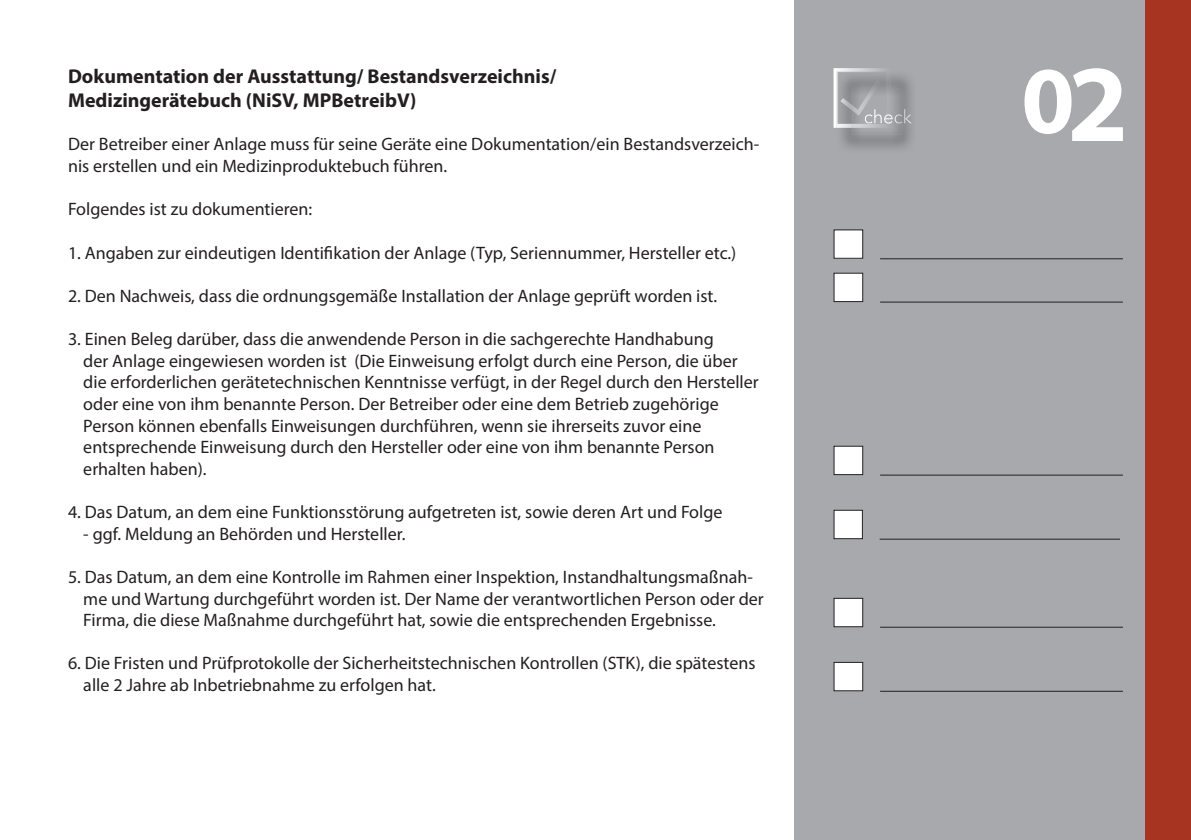
<style>
.page{position:relative;width:1191px;height:840px;background:#fff}
.page>*{position:absolute;margin:0;border:0;box-sizing:border-box;transform-origin:0 0}
.t1{font:700 96px "Myriad Pro";color:#fff}
.t2{font:700 20px/24px "Myriad Pro";color:#231f20}
.t3{font:18px/21.6px "Myriad Pro";color:#231f20}
.s1{font-size:110px}
</style>
<div class="page">
<div style="left:794px;top:0;width:358px;height:839px;background:#a8a9ad"></div>
<div style="left:834px;top:230px;width:28px;height:28px;background:#fff"></div>
<div style="left:833px;top:229px;width:30px;height:29px;border:1px solid #231f20"></div>
<hr style="left:880px;top:258px;width:243px;height:1px;background:#231f20">
<div style="left:834px;top:273px;width:28px;height:28px;background:#fff"></div>
<div style="left:833px;top:272px;width:30px;height:30px;border:1px solid #231f20"></div>
<hr style="left:880px;top:301px;width:243px;height:1px;background:#231f20">
<div style="left:834px;top:446px;width:28px;height:28px;background:#fff"></div>
<div style="left:833px;top:445px;width:30px;height:30px;border:1px solid #231f20"></div>
<hr style="left:880px;top:474px;width:243px;height:1px;background:#231f20">
<div style="left:834px;top:510px;width:28px;height:28px;background:#fff"></div>
<div style="left:833px;top:509px;width:30px;height:30px;border:1px solid #231f20"></div>
<hr style="left:879px;top:538px;width:241px;height:1px;background:#231f20">
<div style="left:834px;top:598px;width:28px;height:28px;background:#fff"></div>
<div style="left:833px;top:597px;width:30px;height:30px;border:1px solid #231f20"></div>
<hr style="left:880px;top:626px;width:243px;height:1px;background:#231f20">
<div style="left:834px;top:662px;width:28px;height:28px;background:#fff"></div>
<div style="left:833px;top:661px;width:30px;height:30px;border:1px solid #231f20"></div>
<hr style="left:880px;top:690px;width:243px;height:1px;background:#231f20">
<div style="left:1145px;top:0;width:46px;height:839px;background:#a73420"></div>
<img style="left:841px;top:75px;width:71px;height:74px">
<img style="left:852px;top:90px;width:50px;height:44px">
<img style="left:902px;top:109px;width:9px;height:14px">
<img style="left:890px;top:109px;width:12px;height:14px">
<svg style="left:833px;top:68px;width:50px;height:60px"></svg>
<img style="left:836px;top:71px;width:54px;height:57px">
<img style="left:852px;top:90px;width:38px;height:38px">
<img style="left:886px;top:109px;width:4px;height:14px">
<p class="t2" style="left:68px;top:64px;width:490px">Dokumentation der Ausstattung/ Bestandsverzeichnis/<br>Medizingerätebuch (NiSV, MPBetreibV)</p>
<p class="t3" style="left:68px;top:133px;width:693px">Der Betreiber einer Anlage muss für seine Geräte eine Dokumentation/ein Bestandsverzeich&shy;nis erstellen und ein Medizinproduktebuch führen.</p>
<p class="t3" style="left:68px;top:198px;width:246px">Folgendes ist zu dokumentieren:</p>
<p class="t3" style="left:68px;top:241px;width:670px">1. Angaben zur eindeutigen Identifikation der Anlage (Typ, Seriennummer, Hersteller etc.)</p>
<p class="t3" style="left:68px;top:284px;width:650px">2. Den Nachweis, dass die ordnungsgemäße Installation der Anlage geprüft worden ist.</p>
<p class="t3" style="left:83px;top:328px;width:677px;text-indent:-15px">3. Einen Beleg darüber, dass die anwendende Person in die sachgerechte Handhabung<br>der Anlage eingewiesen worden ist (Die Einweisung erfolgt durch eine Person, die über die erforderlichen gerätetechnischen Kenntnisse verfügt, in der Regel durch den Hersteller oder eine von ihm benannte Person. Der Betreiber oder eine dem Betrieb zugehörige Person können ebenfalls Einweisungen durchführen, wenn sie ihrerseits zuvor eine entsprechende Einweisung durch den Hersteller oder eine von ihm benannte Person erhalten haben).</p>
<p class="t3" style="left:68px;top:500px;width:656px">4. Das Datum, an dem eine Funktionsstörung aufgetreten ist, sowie deren Art und Folge</p>
<p class="t3" style="left:83px;top:522px;width:324px">- ggf. Meldung an Behörden und Hersteller.</p>
<p class="t3" style="left:83px;top:565px;width:682px;text-indent:-15px">5. Das Datum, an dem eine Kontrolle im Rahmen einer Inspektion, Instandhaltungsmaßnah&shy;me und Wartung durchgeführt worden ist. Der Name der verantwortlichen Person oder der<br>Firma, die diese Maßnahme durchgeführt hat, sowie die entsprechenden Ergebnisse.</p>
<p class="t3" style="left:83px;top:652px;width:674px;text-indent:-15px">6. Die Fristen und Prüfprotokolle der Sicherheitstechnischen Kontrollen (STK), die spätestens alle 2 Jahre ab Inbetriebnahme zu erfolgen hat.</p>
<h1 class="t1" style="left:1021px;top:38px;width:106px">0<span class="s1">2</span></h1>
</div>
